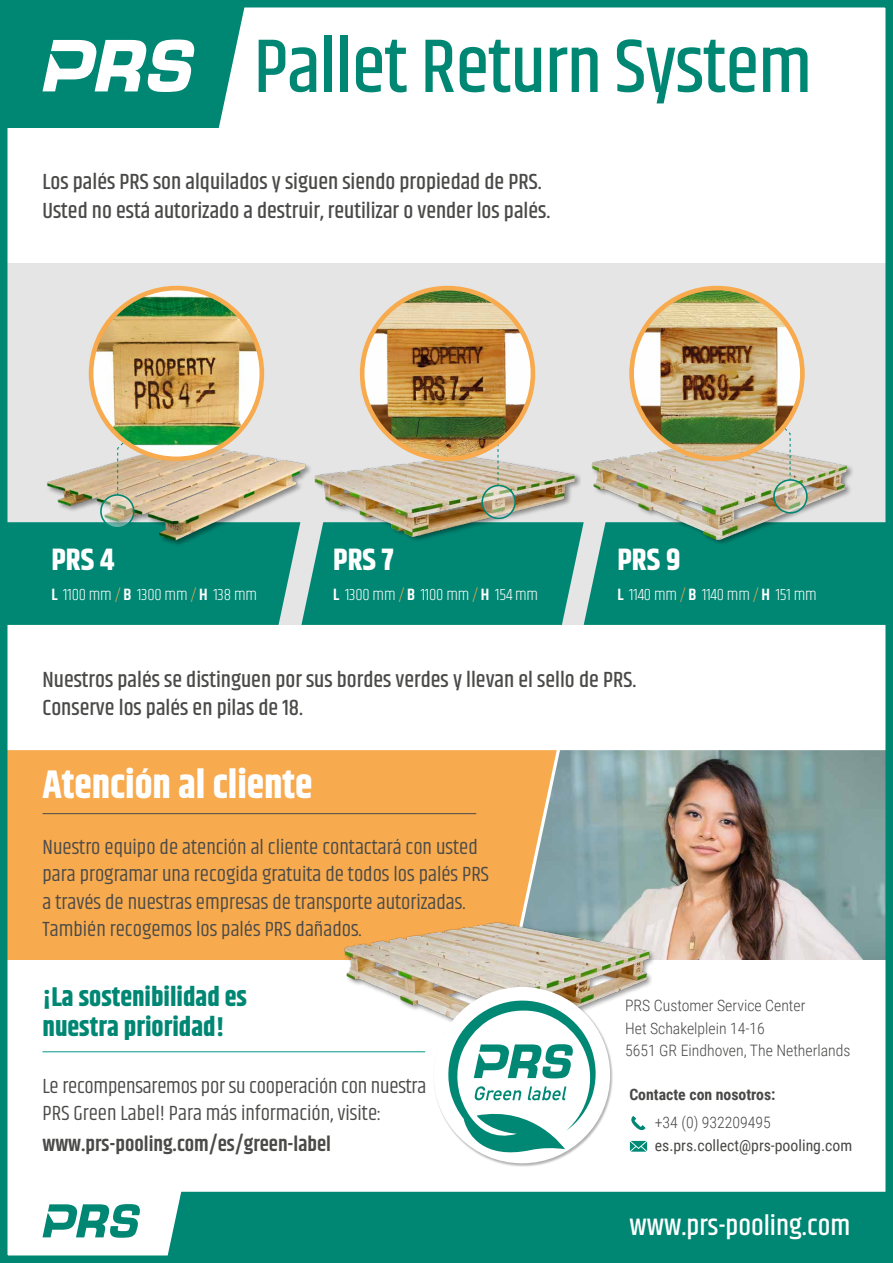
<style>
.page{position:relative;width:893px;height:1263px;background:#fff}
.page>*{position:absolute;margin:0;border:0;box-sizing:border-box;transform-origin:0 0}
.t1{font:500 77.1px "Khand";letter-spacing:-.01em;color:#008774}
.t2{font:700 39.75px "Khand";color:#fff}
.t3{font:700 30.75px "Khand";color:#fff}
.t4{font:500 28.5px "Khand";color:#fff}
.t5{font:700 27px/30px "Khand";color:#008774}
.t6{font:500 22.35px/28.7px "Khand";color:#4a4a49}
.t7{font:21px/27px "Khand";color:#4a4a49}
.t8{font:600 21px "Khand";color:#4a4a49}
.t9{font:300 16.5px "Khand";letter-spacing:-.01em;color:#fff}
.t10{font:300 15.75px/22.5px "Roboto Condensed";color:#484847}
.t11{font:15.75px "Roboto Condensed";color:#484847}
.t12{font:700 15.75px "Roboto Condensed";color:#484847}
.s1{font-weight:600}
.s2{color:#f7aa4e}
</style>
<div class="page">
<div style="left:0;top:263px;width:893px;height:362px;background:#e5e5e5"></div>
<div style="left:9px;top:750px;width:506px;height:210px;background:#f7aa4e"></div>
<img style="left:515px;top:750px;width:369px;height:210px">
<hr style="left:43px;top:813px;width:433px;height:1px;background:#4a4a49">
<div style="left:168px;top:1192px;width:716px;height:62px;background:#008774"></div>
<svg style="left:43px;top:1204px;width:97px;height:34px"></svg>
<svg style="left:9px;top:9px;width:235px;height:119px"></svg>
<div style="left:0;top:0;width:893px;height:1263px;border:8px solid #008774"></div>
<div style="left:0;top:522px;width:893px;height:103px;background:#008774"></div>
<img style="left:580px;top:368px;width:313px;height:178px">
<svg style="left:754px;top:417px;width:37px;height:63px"></svg>
<img style="left:632px;top:288px;width:170px;height:171px;border-radius:85px">
<div style="left:629px;top:286px;width:176px;height:175px;border:5px solid #f7aa4e;border-radius:50%"></div>
<img style="left:362px;top:383px;width:218px;height:163px">
<svg style="left:462px;top:442px;width:37px;height:44px"></svg>
<img style="left:362px;top:288px;width:171px;height:171px;border-radius:85px">
<div style="left:360px;top:286px;width:175px;height:175px;border:5px solid #f7aa4e;border-radius:50%"></div>
<img style="left:5px;top:358px;width:357px;height:188px">
<svg style="left:117px;top:435px;width:37px;height:60px"></svg>
<svg style="left:101px;top:495px;width:33px;height:33px"></svg>
<div style="left:100px;top:494px;width:34px;height:34px;border:2px solid #008774;border-radius:50%"></div>
<img style="left:91px;top:288px;width:171px;height:171px;border-radius:85px">
<div style="left:89px;top:286px;width:175px;height:175px;border:5px solid #f7aa4e;border-radius:50%"></div>
<svg style="left:482px;top:486px;width:33px;height:32px"></svg>
<div style="left:482px;top:485px;width:34px;height:34px;border:2px solid #008774;border-radius:50%"></div>
<svg style="left:774px;top:480px;width:33px;height:33px"></svg>
<div style="left:773px;top:479px;width:35px;height:34px;border:2px solid #008774;border-radius:50%"></div>
<svg style="left:631px;top:1116px;width:15px;height:14px"></svg>
<svg style="left:630px;top:1141px;width:17px;height:11px"></svg>
<hr style="left:43px;top:1051px;width:382px;height:1px;background:#009687">
<img style="left:316px;top:834px;width:378px;height:180px">
<div style="left:433px;top:986px;width:181px;height:181px;background:#000;opacity:.3"></div>
<div style="left:434px;top:987px;width:176px;height:176px;background:#fff;border-radius:50%"></div>
<svg style="left:447px;top:999px;width:150px;height:161px"></svg>
<h1 class="t1" style="left:254px;top:18px;width:560px">Pallet Return System</h1>
<p class="t6" style="left:43px;top:169px;width:509px">Los palés PRS son alquilados y siguen siendo propiedad de PRS.<br>Usted no está autorizado a destruir, reutilizar o vender los palés.</p>
<h3 class="t3" style="left:51px;top:538px;width:64px">PRS 4</h3>
<h3 class="t3" style="left:333px;top:538px;width:62px">PRS 7</h3>
<p class="t9" style="left:333px;top:584px;width:206px"><span class="s1">L</span> 1300 mm <span class="s2">/</span> <span class="s1">B</span> 1100 mm <span class="s2">/</span> <span class="s1">H</span> 154 mm</p>
<p class="t9" style="left:51px;top:584px;width:207px"><span class="s1">L</span> 1100 mm <span class="s2">/</span> <span class="s1">B</span> 1300 mm <span class="s2">/</span> <span class="s1">H</span> 138 mm</p>
<h3 class="t3" style="left:617px;top:538px;width:64px">PRS 9</h3>
<p class="t9" style="left:617px;top:584px;width:201px"><span class="s1">L</span> 1140 mm <span class="s2">/</span> <span class="s1">B</span> 1140 mm <span class="s2">/</span> <span class="s1">H</span> 151 mm</p>
<p class="t6" style="left:43px;top:666px;width:595px">Nuestros palés se distinguen por sus bordes verdes y llevan el sello de PRS.<br>Conserve los palés en pilas de 18.</p>
<h2 class="t2" style="left:43px;top:756px;width:271px">Atención al cliente</h2>
<p class="t7" style="left:43px;top:835px;width:448px">Nuestro equipo de atención al cliente contactará con usted para programar una recogida gratuita de todos los palés PRS a través de nuestras empresas de transporte autorizadas.<br>También recogemos los palés PRS dañados.</p>
<p class="t5" style="left:43px;top:984px;width:206px">¡La sostenibilidad es nuestra prioridad!</p>
<p class="t7" style="left:43px;top:1073px;width:385px">Le recompensaremos por su cooperación con nuestra<br>PRS Green Label! Para más información, visite:</p>
<p class="t8" style="left:43px;top:1130px;width:290px">www.prs-pooling.com/es/green-label</p>
<p class="t10" style="left:625px;top:994px;width:227px">PRS Customer Service Center<br>Het Schakelplein 14-16<br>5651 GR Eindhoven, The Netherlands</p>
<p class="t12" style="left:629px;top:1084px;width:148px">Contacte con nosotros:</p>
<p class="t10" style="left:655px;top:1111px;width:117px">+34 (0) 932209495</p>
<p class="t11" style="left:655px;top:1134px;width:199px">es.prs.collect@prs-pooling.com</p>
<h3 class="t4" style="left:630px;top:1208px;width:222px">www.prs-pooling.com</h3>
</div>
